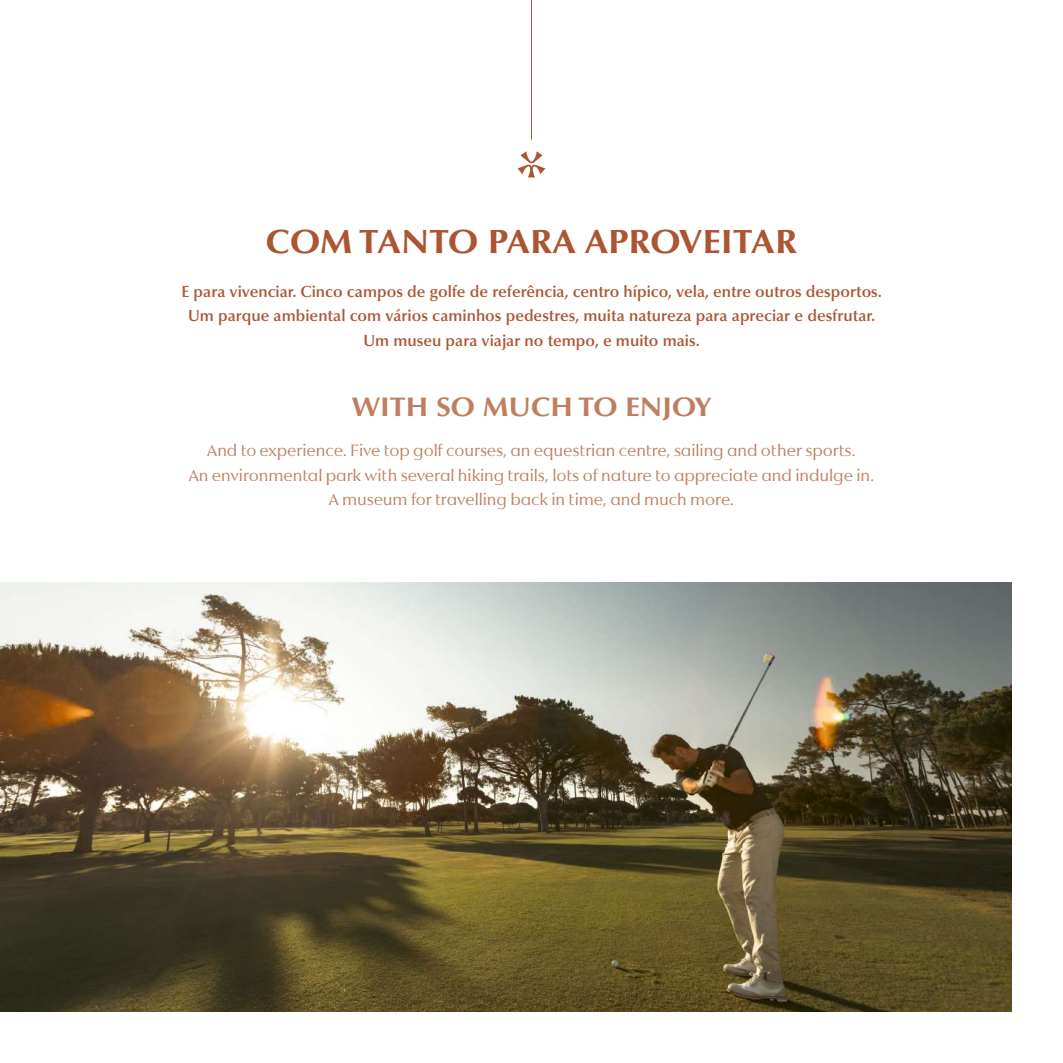
<style>
.page{position:relative;width:1063px;height:1063px;background:#fff}
.page>*{position:absolute;margin:0;border:0;box-sizing:border-box;transform-origin:0 0}
.t1{font:700 33.75px "Optima LT Pro";color:#ac5533;scale:1.07 1}
.t2{font:700 27px "Optima LT Pro";color:#c07e60;scale:1.07 1}
.t3{font:600 16.2px/24.3px "Optima LT Pro";color:#ac5533;text-align:center}
.t4{font:16.2px/24.3px "Vilamoura Text";letter-spacing:-.01em;color:#c07e60;text-align:center}
</style>
<div class="page">
<img style="left:0;top:583px;width:1011px;height:429px">
<hr style="left:531px;top:0;width:1px;height:140px;background:#ac5533">
<svg style="left:518px;top:151px;width:27px;height:26px"></svg>
<h1 class="t1" style="left:266px;top:220px;width:498px">COM TANTO PARA APROVEITAR</h1>
<p class="t3" style="left:181px;top:279px;width:702px">E para vivenciar. Cinco campos de golfe de referência, centro hípico, vela, entre outros desportos.<br>Um parque ambiental com vários caminhos pedestres, muita natureza para apreciar e desfrutar.<br>Um museu para viajar no tempo, e muito mais.</p>
<h2 class="t2" style="left:351px;top:389px;width:338px">WITH SO MUCH TO ENJOY</h2>
<p class="t4" style="left:189px;top:438px;width:687px">And to experience. Five top golf courses, an equestrian centre, sailing and other sports.<br>An environmental park with several hiking trails, lots of nature to appreciate and indulge in.<br>A museum for travelling back in time, and much more.</p>
</div>
